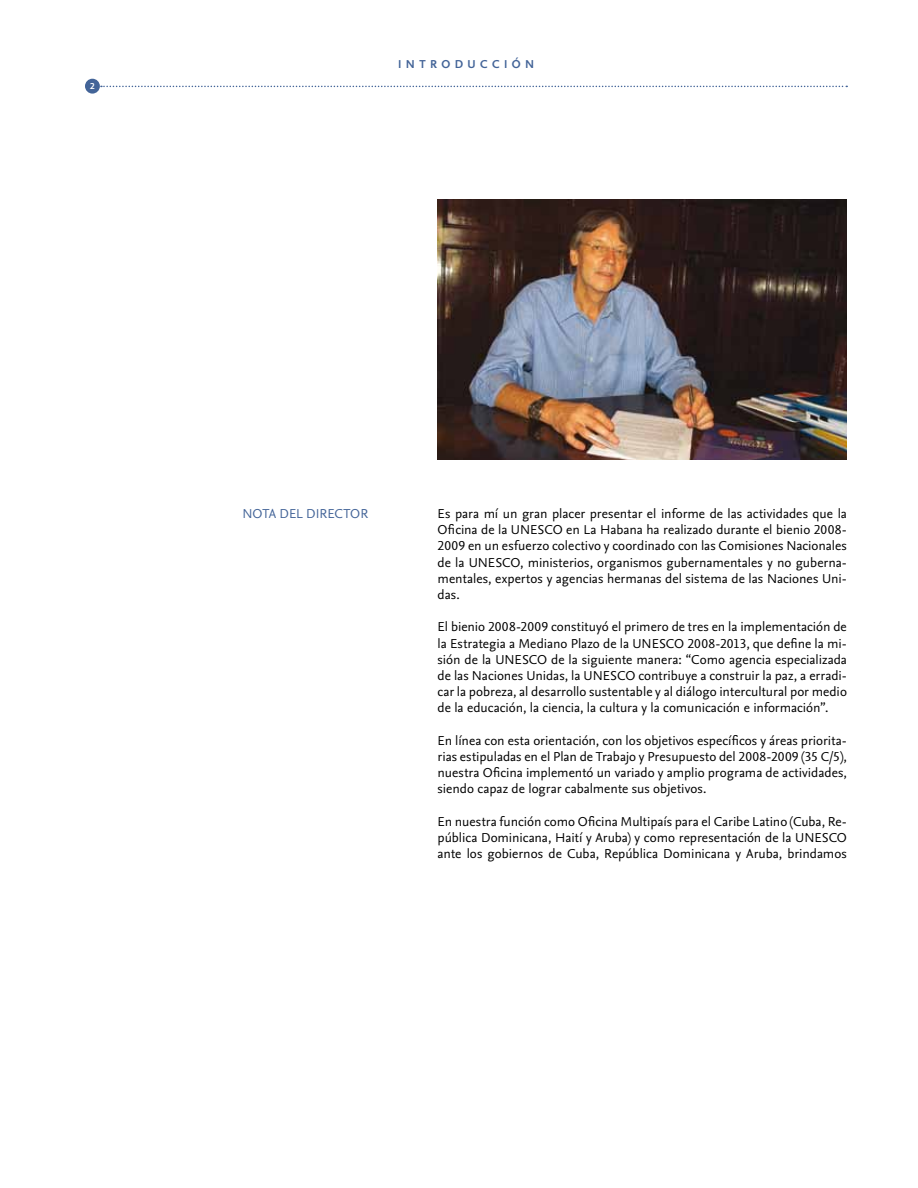
<style>
.page{position:relative;width:918px;height:1188px;background:#fff}
.page>*{position:absolute;margin:0;border:0;box-sizing:border-box;transform-origin:0 0}
.t1{font:13.5px/16.2px "Nexus Sans TF";color:#000;text-align:justify}
.t2{font:13.5px "Nexus Sans";color:#436498}
.t3{font:700 12px "Nexus Sans TF";letter-spacing:.37em;color:#436498}
.t4{font:700 9px "Nexus Sans TF";color:#fff}
</style>
<div class="page">
<div style="left:85px;top:79px;width:15px;height:15px;background:#436498;border-radius:50%"></div>
<svg style="left:101px;top:86px;width:746px;height:1px"></svg>
<img style="left:438px;top:200px;width:409px;height:260px">
<p class="t4" style="left:90px;top:80px;width:6px">2</p>
<p class="t3" style="left:398px;top:56px;width:138px">INTRODUCCIÓN</p>
<p class="t2" style="left:242px;top:505px;width:127px">NOTA DEL DIRECTOR</p>
<p class="t1" style="left:438px;top:505px;width:411px">Es para mí un gran placer presentar el informe de las actividades que la Oficina de la UNESCO en La Habana ha realizado durante el bienio 2008- 2009 en un esfuerzo colectivo y coordinado con las Comisiones Nacionales de la UNESCO, ministerios, organismos gubernamentales y no guberna&shy;mentales, expertos y agencias hermanas del sistema de las Naciones Uni&shy;das.</p>
<p class="t1" style="left:438px;top:619px;width:411px">El bienio 2008-2009 constituyó el primero de tres en la implementación de la Estrategia a Mediano Plazo de la UNESCO 2008-2013, que define la mi&shy;sión de la UNESCO de la siguiente manera: “Como agencia especializada de las Naciones Unidas, la UNESCO contribuye a construir la paz, a erradi&shy;car la pobreza, al desarrollo sustentable y al diálogo intercultural por medio de la educación, la ciencia, la cultura y la comunicación e información”.</p>
<p class="t1" style="left:438px;top:732px;width:411px">En línea con esta orientación, con los objetivos específicos y áreas priorita&shy;rias estipuladas en el Plan de Trabajo y Presupuesto del 2008-2009 (35 C/5), nuestra Oficina implementó un variado y amplio programa de actividades, siendo capaz de lograr cabalmente sus objetivos.</p>
<p class="t1" style="left:438px;top:813px;width:411px">En nuestra función como Oficina Multipaís para el Caribe Latino (Cuba, Re&shy;pública Dominicana, Haití y Aruba) y como representación de la UNESCO ante los gobiernos de Cuba, República Dominicana y Aruba, brindamos</p>
</div>
